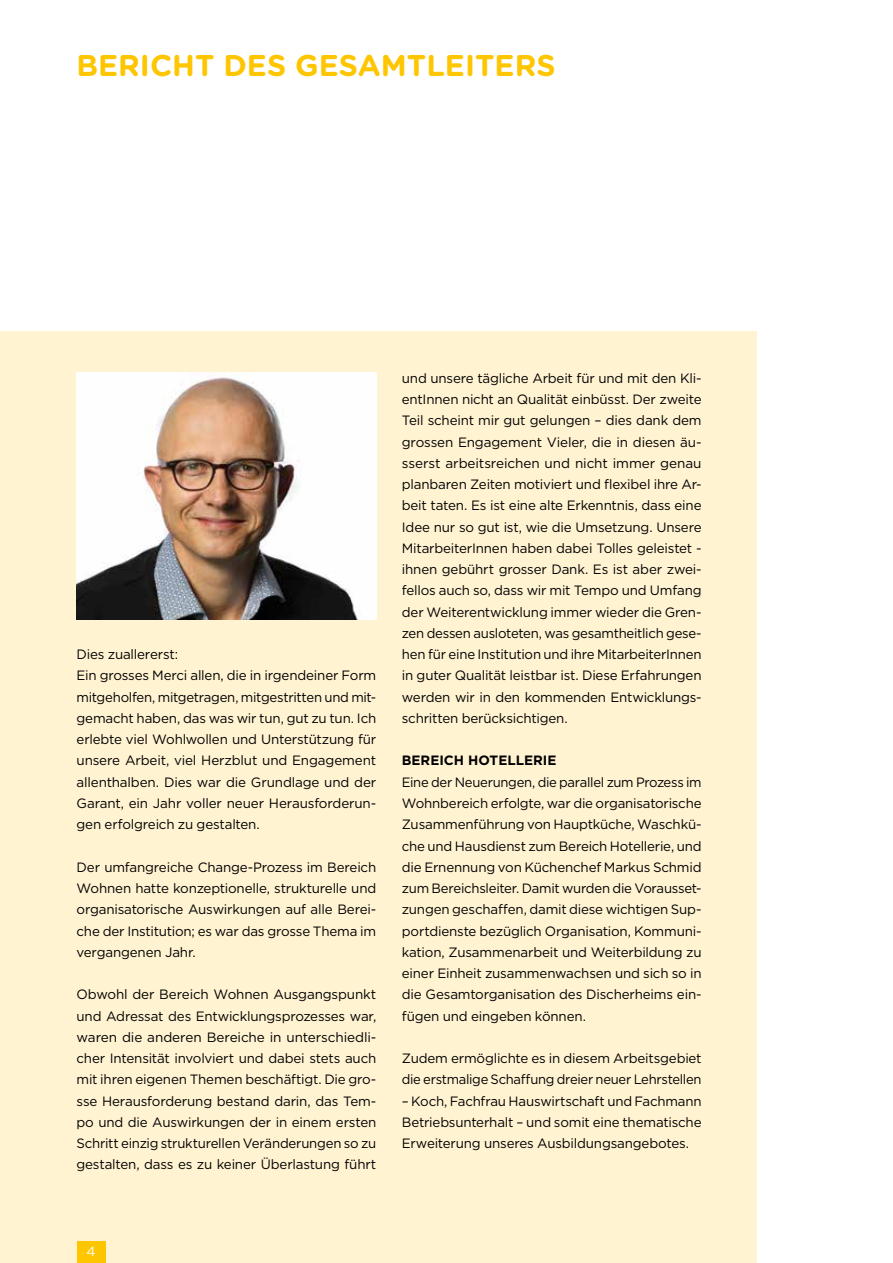
<style>
.page{position:relative;width:893px;height:1263px;background:#fff}
.page>*{position:absolute;margin:0;border:0;box-sizing:border-box;transform-origin:0 0}
.t1{font:700 30px "Gotham Rounded";color:#fdc600}
.t2{font:13.5px/21.3px "Gotham";letter-spacing:-.015em;color:#000;text-align:justify}
.t3{font:700 13.5px "Gotham";color:#000}
.t4{font:13.5px "Gotham Rounded";color:#fff}
</style>
<div class="page">
<div style="left:0;top:332px;width:757px;height:931px;background:#fff3d2"></div>
<div style="left:77px;top:1242px;width:28px;height:21px;background:#fdc600"></div>
<img style="left:77px;top:373px;width:299px;height:246px">
<h1 class="t1" style="left:77px;top:44px;width:480px">BERICHT DES GESAMTLEITERS</h1>
<p class="t2" style="left:77px;top:643px;width:301px;text-align:left">Dies zuallererst:<br>Ein grosses Merci allen, die in irgendeiner Form mitgeholfen, mitgetragen, mitgestritten und mit&shy;gemacht haben, das was wir tun, gut zu tun. Ich erlebte viel Wohlwollen und Unterstützung für unsere Arbeit, viel Herzblut und Engagement allenthalben. Dies war die Grundlage und der Garant, ein Jahr voller neuer Herausforderun&shy;gen erfolgreich zu gestalten.</p>
<p class="t2" style="left:77px;top:856px;width:301px">Der umfangreiche Change-Prozess im Bereich Wohnen hatte konzeptionelle, strukturelle und organisatorische Auswirkungen auf alle Berei&shy;che der Institution; es war das grosse Thema im vergangenen Jahr.</p>
<p class="t2" style="left:77px;top:984px;width:301px">Obwohl der Bereich Wohnen Ausgangspunkt und Adressat des Entwicklungsprozesses war, waren die anderen Bereiche in unterschiedli&shy;cher Intensität involviert und dabei stets auch mit ihren eigenen Themen beschäftigt. Die gro&shy;sse Herausforderung bestand darin, das Tem&shy;po und die Auswirkungen der in einem ersten Schritt einzig strukturellen Veränderungen so zu gestalten, dass es zu keiner Überlastung führt</p>
<p class="t2" style="left:402px;top:367px;width:301px">und unsere tägliche Arbeit für und mit den Kli&shy;entInnen nicht an Qualität einbüsst. Der zweite Teil scheint mir gut gelungen – dies dank dem grossen Engagement Vieler, die in diesen äu&shy;sserst arbeitsreichen und nicht immer genau planbaren Zeiten motiviert und flexibel ihre Ar&shy;beit taten. Es ist eine alte Erkenntnis, dass eine Idee nur so gut ist, wie die Umsetzung. Unsere MitarbeiterInnen haben dabei Tolles geleistet - ihnen gebührt grosser Dank. Es ist aber zwei&shy;fellos auch so, dass wir mit Tempo und Umfang der Weiterentwicklung immer wieder die Gren&shy;zen dessen ausloteten, was gesamtheitlich gese&shy;hen für eine Institution und ihre MitarbeiterInnen in guter Qualität leistbar ist. Diese Erfahrungen werden wir in den kommenden Entwicklungs&shy;schritten berücksichtigen.</p>
<p class="t3" style="left:402px;top:752px;width:156px">BEREICH HOTELLERIE</p>
<p class="t2" style="left:402px;top:771px;width:301px">Eine der Neuerungen, die parallel zum Prozess im Wohnbereich erfolgte, war die organisatorische Zusammenführung von Hauptküche, Waschkü&shy;che und Hausdienst zum Bereich Hotellerie, und die Ernennung von Küchenchef Markus Schmid zum Bereichsleiter. Damit wurden die Vorausset&shy;zungen geschaffen, damit diese wichtigen Sup&shy;portdienste bezüglich Organisation, Kommuni&shy;kation, Zusammenarbeit und Weiterbildung zu einer Einheit zusammenwachsen und sich so in die Gesamtorganisation des Discherheims ein&shy;fügen und eingeben können.</p>
<p class="t2" style="left:402px;top:1047px;width:301px">Zudem ermöglichte es in diesem Arbeitsgebiet die erstmalige Schaffung dreier neuer Lehrstellen</p>
<p class="t2" style="left:402px;top:1090px;width:301px">– Koch, Fachfrau Hauswirtschaft und Fachmann Betriebsunterhalt – und somit eine thematische Erweiterung unseres Ausbildungsangebotes.</p>
<p class="t4" style="left:86px;top:1242px;width:11px">4</p>
</div>
